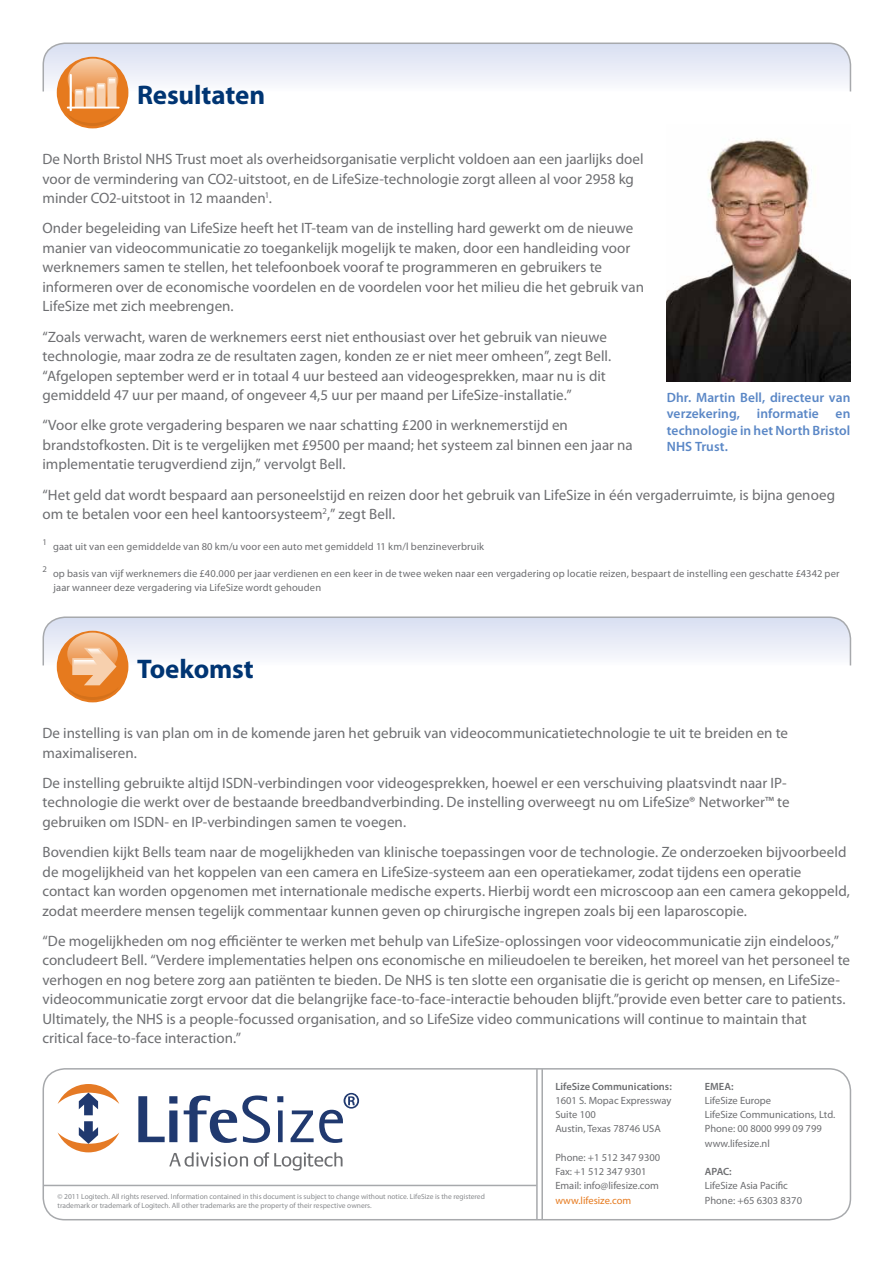
<style>
.page{position:relative;width:893px;height:1263px;background:#fff}
.page>*{position:absolute;margin:0;border:0;box-sizing:border-box;transform-origin:0 0}
.t1{font:700 27px "Myriad Pro";color:#003573}
.t2{font:15px/19.5px "Myriad Pro";color:#6d6e71}
.t3{font:600 13.5px/16.5px "Myriad Pro";letter-spacing:.005em;color:#5a87c6;text-align:justify}
.t4{font:10.5px/14.2px "Myriad Pro";letter-spacing:.01em;color:#6d6e71}
.t5{font:600 10.5px "Myriad Pro";color:#6d6e71}
.t6{font:10.5px "Myriad Pro";color:#e67a1e}
.t7{font:8.7px "Myriad Pro";color:#6d6e71}
.t8{font:7.5px/9px "Myriad Pro";color:#888a8d}
</style>
<div class="page">
<div style="left:43px;top:1068px;width:808px;height:152px;border:2px solid #a7a9ac;border-radius:22px"></div>
<hr style="left:541px;top:1069px;width:2px;height:150px;background:#a7a9ac">
<hr style="left:536px;top:1069px;width:2px;height:150px;background:#a7a9ac">
<hr style="left:44px;top:1185px;width:493px;height:1px;background:#a7a9ac">
<svg style="left:58px;top:1084px;width:61px;height:31px"></svg>
<svg style="left:58px;top:1121px;width:61px;height:31px"></svg>
<svg style="left:138px;top:1096px;width:39px;height:46px"></svg>
<svg style="left:184px;top:1095px;width:86px;height:48px"></svg>
<svg style="left:277px;top:1096px;width:6px;height:46px"></svg>
<svg style="left:291px;top:1093px;width:68px;height:50px"></svg>
<svg style="left:169px;top:1152px;width:79px;height:14px"></svg>
<svg style="left:254px;top:1152px;width:89px;height:18px"></svg>
<svg style="left:42px;top:42px;width:810px;height:84px"></svg>
<img style="left:667px;top:125px;width:183px;height:257px">
<svg style="left:42px;top:616px;width:810px;height:84px"></svg>
<h1 class="t1" style="left:137px;top:77px;width:130px">Resultaten</h1>
<p class="t2" style="left:43px;top:149px;width:603px">De North Bristol NHS Trust moet als overheidsorganisatie verplicht voldoen aan een jaarlijks doel voor de vermindering van CO2-uitstoot, en de LifeSize-technologie zorgt alleen al voor 2958 kg minder CO2-uitstoot in 12 maanden<sup>1</sup>.</p>
<p class="t2" style="left:43px;top:218px;width:603px">Onder begeleiding van LifeSize heeft het IT-team van de instelling hard gewerkt om de nieuwe manier van videocommunicatie zo toegankelijk mogelijk te maken, door een handleiding voor werknemers samen te stellen, het telefoonboek vooraf te programmeren en gebruikers te informeren over de economische voordelen en de voordelen voor het milieu die het gebruik van LifeSize met zich meebrengen.</p>
<p class="t2" style="left:43px;top:327px;width:570px">“Zoals verwacht, waren de werknemers eerst niet enthousiast over het gebruik van nieuwe technologie, maar zodra ze de resultaten zagen, konden ze er niet meer omheen”, zegt Bell. “Afgelopen september werd er in totaal 4 uur besteed aan videogesprekken, maar nu is dit gemiddeld 47 uur per maand, of ongeveer 4,5 uur per maand per LifeSize-installatie.”</p>
<p class="t2" style="left:43px;top:415px;width:592px">“Voor elke grote vergadering besparen we naar schatting £200 in werknemerstijd en brandstofkosten. Dit is te vergelijken met £9500 per maand; het systeem zal binnen een jaar na implementatie terugverdiend zijn,” vervolgt Bell.</p>
<p class="t2" style="left:43px;top:485px;width:794px">“Het geld dat wordt bespaard aan personeelstijd en reizen door het gebruik van LifeSize in één vergaderruimte, is bijna genoeg om te betalen voor een heel kantoorsysteem<sup>2</sup>,” zegt Bell.</p>
<p class="t3" style="left:667px;top:389px;width:185px">Dhr. Martin Bell, directeur van verzekering, informatie en technologie in het North Bristol NHS Trust.</p>
<p class="t7" style="left:43px;top:536px;width:6px">1</p>
<p class="t4" style="left:53px;top:539px;width:433px">gaat uit van een gemiddelde van 80 km/u voor een auto met gemiddeld 11 km/l benzineverbruik</p>
<p class="t7" style="left:43px;top:564px;width:6px">2</p>
<p class="t4" style="left:53px;top:567px;width:788px;line-height:13.8px">op basis van vijf werknemers die £40.000 per jaar verdienen en een keer in de twee weken naar een vergadering op locatie reizen, bespaart de instelling een geschatte £4342 per jaar wanneer deze vergadering via LifeSize wordt gehouden</p>
<h1 class="t1" style="left:137px;top:651px;width:118px">Toekomst</h1>
<p class="t2" style="left:43px;top:723px;width:747px">De instelling is van plan om in de komende jaren het gebruik van videocommunicatietechnologie te uit te breiden en te maximaliseren.</p>
<p class="t2" style="left:43px;top:773px;width:748px">De instelling gebruikte altijd ISDN-verbindingen voor videogesprekken, hoewel er een verschuiving plaatsvindt naar IP&shy;technologie die werkt over de bestaande breedbandverbinding. De instelling overweegt nu om LifeSize® Networker™ te gebruiken om ISDN- en IP-verbindingen samen te voegen.</p>
<p class="t2" style="left:43px;top:842px;width:809px">Bovendien kijkt Bells team naar de mogelijkheden van klinische toepassingen voor de technologie. Ze onderzoeken bijvoorbeeld de mogelijkheid van het koppelen van een camera en LifeSize-systeem aan een operatiekamer, zodat tijdens een operatie contact kan worden opgenomen met internationale medische experts. Hierbij wordt een microscoop aan een camera gekoppeld, zodat meerdere mensen tegelijk commentaar kunnen geven op chirurgische ingrepen zoals bij een laparoscopie.</p>
<p class="t2" style="left:43px;top:931px;width:809px">“De mogelijkheden om nog efficiënter te werken met behulp van LifeSize-oplossingen voor videocommunicatie zijn eindeloos,” concludeert Bell. “Verdere implementaties helpen ons economische en milieudoelen te bereiken, het moreel van het personeel te verhogen en nog betere zorg aan patiënten te bieden. De NHS is ten slotte een organisatie die is gericht op mensen, en LifeSize&shy;videocommunicatie zorgt ervoor dat die belangrijke face-to-face-interactie behouden blijft.”provide even better care to patients.<br>Ultimately, the NHS is a people-focussed organisation, and so LifeSize video communications will continue to maintain that critical face-to-face interaction.”</p>
<p class="t8" style="left:58px;top:1192px;width:429px">© 2011 Logitech. All rights reserved. Information contained in this document is subject to change without notice. LifeSize is the registered trademark or trademark of Logitech. All other trademarks are the property of their respective owners.</p>
<p class="t5" style="left:555px;top:1079px;width:118px">LifeSize Communications:</p>
<p class="t4" style="left:555px;top:1093px;width:118px">1601 S. Mopac Expressway<br>Suite 100<br>Austin, Texas 78746 USA</p>
<p class="t4" style="left:555px;top:1150px;width:106px">Phone: +1 512 347 9300<br>Fax: +1 512 347 9301<br>Email: info@lifesize.com</p>
<p class="t6" style="left:555px;top:1193px;width:77px">www.lifesize.com</p>
<p class="t5" style="left:705px;top:1079px;width:30px">EMEA:</p>
<p class="t4" style="left:705px;top:1093px;width:132px">LifeSize Europe<br>LifeSize Communications, Ltd.<br>Phone: 00 8000 999 09 799 www.lifesize.nl</p>
<p class="t5" style="left:705px;top:1165px;width:28px">APAC:</p>
<p class="t4" style="left:705px;top:1178px;width:99px">LifeSize Asia Pacific<br>Phone: +65 6303 8370</p>
</div>
